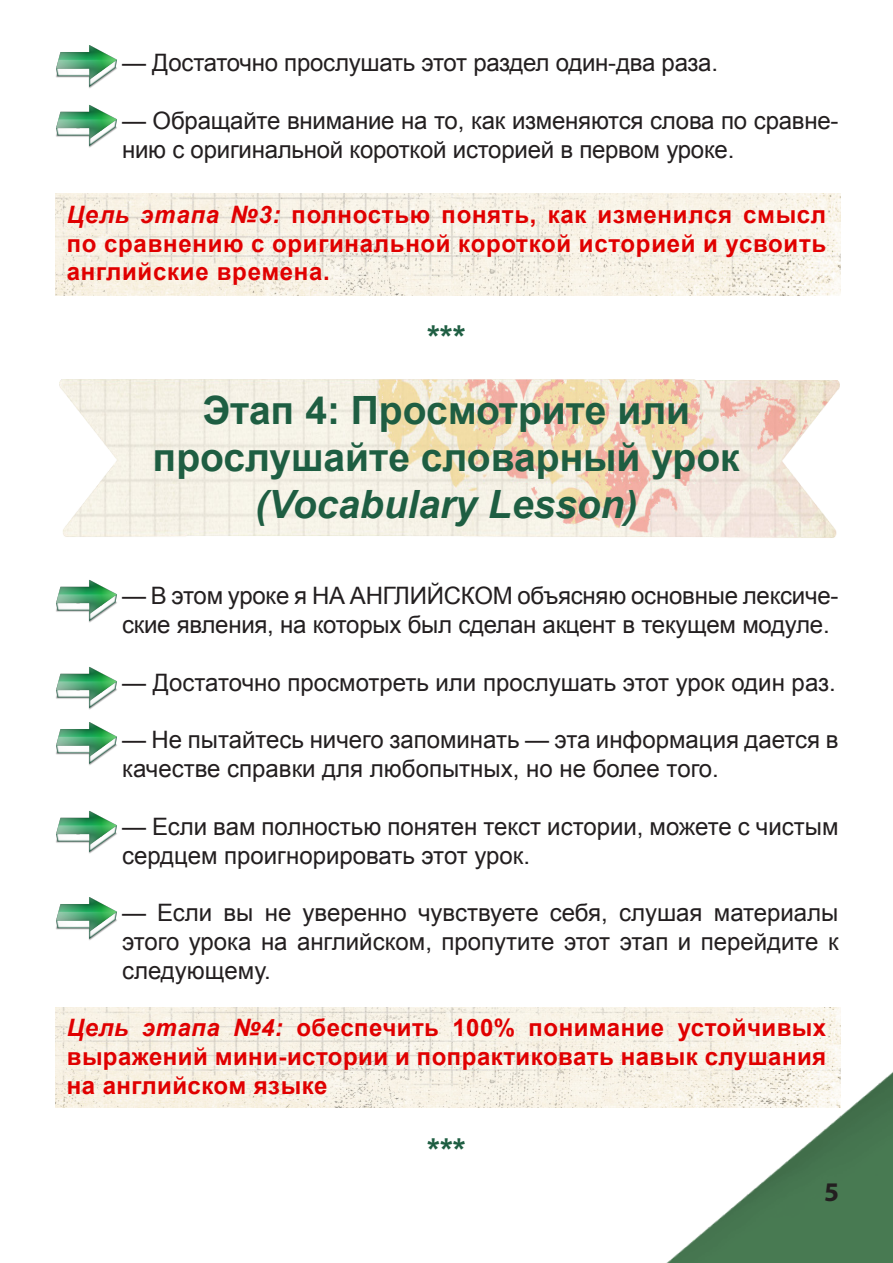
<style>
.page{position:relative;width:893px;height:1263px;background:#fff}
.page>*{position:absolute;margin:0;border:0;box-sizing:border-box;transform-origin:0 0}
.t1{font:700 39px/46.8px "Arial";color:#1e5e42;text-align:center}
.t2{font:700 33px "Arial";color:#1e5e42}
.t3{font:700 27px "Myriad Pro";color:#231f20}
.t4{font:24px/28.8px "Arial";letter-spacing:-.01em;color:#231f20}
.t5{font:700 24px/28.8px "Arial";letter-spacing:.02em;color:#e00000;text-align:justify}
.s1{font-style:italic}
</style>
<div class="page">
<img style="left:627px;top:1047px;width:266px;height:216px">
<img style="left:59px;top:379px;width:781px;height:159px">
<img style="left:55px;top:1008px;width:785px;height:99px">
<img style="left:55px;top:193px;width:785px;height:103px">
<img style="left:56px;top:45px;width:61px;height:44px">
<img style="left:56px;top:579px;width:61px;height:44px">
<img style="left:56px;top:104px;width:61px;height:44px">
<img style="left:56px;top:666px;width:61px;height:44px">
<img style="left:56px;top:722px;width:61px;height:44px">
<img style="left:56px;top:810px;width:61px;height:44px">
<img style="left:56px;top:897px;width:61px;height:44px">
<p class="t4" style="left:122px;top:49px;width:597px">— Достаточно прослушать этот раздел один-два раза.</p>
<p class="t4" style="left:122px;top:107px;width:718px">— Обращайте внимание на то, как изменяются слова по сравне&shy;нию с оригинальной короткой историей в первом уроке.</p>
<p class="t5" style="left:67px;top:201px;width:761px"><span class="s1">Цель этапа №3:</span> полностью понять, как изменился смысл по сравнению с оригинальной короткой историей и усвоить английские времена.</p>
<p class="t2" style="left:427px;top:315px;width:40px">***</p>
<p class="t1" style="left:202px;top:388px;width:489px">Этап 4: Просмотрите или</p>
<p class="t1" style="left:153px;top:435px;width:588px">прослушайте словарный урок <span class="s1">(Vocabulary Lesson)</span></p>
<p class="t4" style="left:122px;top:582px;width:718px">— В этом уроке я НА АНГЛИЙСКОМ объясняю основные лексиче&shy;ские явления, на которых был сделан акцент в текущем модуле.</p>
<p class="t4" style="left:122px;top:668px;width:715px">— Достаточно просмотреть или прослушать этот урок один раз.</p>
<p class="t4" style="left:122px;top:726px;width:718px">— Не пытайтесь ничего запоминать — эта информация дается в качестве справки для любопытных, но не более того.</p>
<p class="t4" style="left:122px;top:812px;width:718px">— Если вам полностью понятен текст истории, можете с чистым сердцем проигнорировать этот урок.</p>
<p class="t4" style="left:122px;top:899px;width:718px;text-align:justify">— Если вы не уверенно чувствуете себя, слушая материалы этого урока на английском, пропутите этот этап и перейдите к следующему.</p>
<p class="t5" style="left:67px;top:1014px;width:761px"><span class="s1">Цель этапа №4:</span> обеспечить 100% понимание устойчивых выражений мини-истории и попрактиковать навык слушания на английском языке</p>
<p class="t2" style="left:427px;top:1129px;width:40px">***</p>
<p class="t3" style="left:824px;top:1174px;width:16px">5</p>
</div>
